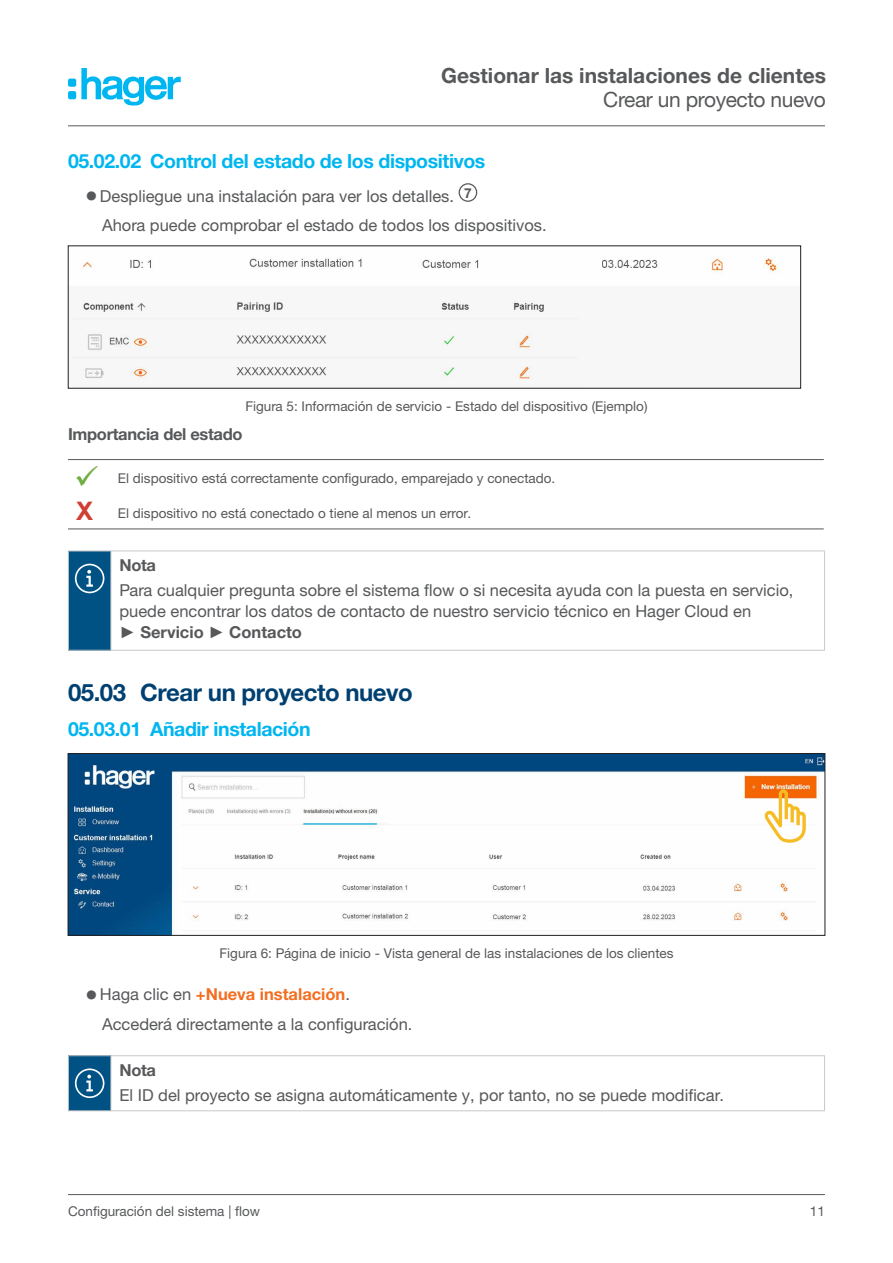
<style>
.page{position:relative;width:893px;height:1263px;background:#fff}
.page>*{position:absolute;margin:0;border:0;box-sizing:border-box;transform-origin:0 0}
.t1{font:700 25.5px "Arial";color:#cf3f33}
.t2{font:700 24px "Helvetica Neue LTW1 G";letter-spacing:-.02em;color:#004071}
.t3{font:700 21px "Helvetica Neue LTW1 G";color:#57585a}
.t4{font:21px "Helvetica Neue LTW1 G";letter-spacing:-.02em;color:#57585a}
.t5{font:700 19.5px "Helvetica Neue LTW1 G";letter-spacing:-.02em;color:#00b6f0}
.copy-text{font:16.5px/21px "Helvetica Neue LTW1 G";color:#57585a}
.action_result{font:16.5px "Helvetica Neue LTW1 G";color:#57585a}
.notice_text{font:16.5px "Helvetica Neue LTW1 G";color:#57585a}
.t6{font:700 16.5px "Helvetica Neue LTW1 G";color:#f36e21}
.level_04-target{font:700 16.5px "Helvetica Neue LTW1 G";letter-spacing:-.02em;color:#57585a}
.notice_headline{font:700 16.5px "Helvetica Neue LTW1 G";letter-spacing:-.02em;color:#57585a}
.t7{font:700 13.65px "Helvetica Neue LTW1 G";color:#57585a}
.address{font:13.5px "Helvetica Neue LTW1 G";color:#57585a}
.s1{font-size:25.5px}
.s2{font-family:"Arial"}
.s3{font-weight:700}
.s4{font-weight:400;font-size:25.5px;color:#57585a}
.s5{font-weight:400;color:#57585a}
</style>
<div class="page">
<hr style="left:68px;top:125px;width:757px;height:1px;background:#57585a">
<hr style="left:68px;top:1194px;width:757px;height:1px;background:#57585a">
<div style="left:459px;top:183px;width:18px;height:19px;border:1px solid #57585a;border-radius:50%"></div>
<img style="left:73px;top:256px;width:706px;height:124px">
<hr style="left:68px;top:459px;width:44px;height:1px;background:#57585a">
<hr style="left:112px;top:459px;width:712px;height:1px;background:#57585a">
<hr style="left:68px;top:528px;width:44px;height:1px;background:#57585a">
<hr style="left:112px;top:528px;width:712px;height:1px;background:#57585a">
<div style="left:68px;top:551px;width:43px;height:99px;background:#005285"></div>
<hr style="left:111px;top:551px;width:714px;height:1px;background:#c7c8ca">
<hr style="left:111px;top:551px;width:1px;height:99px;background:#c7c8ca">
<hr style="left:824px;top:551px;width:1px;height:99px;background:#c7c8ca">
<hr style="left:111px;top:650px;width:714px;height:1px;background:#c7c8ca">
<hr style="left:68px;top:551px;width:43px;height:1px;background:#c7c8ca">
<hr style="left:68px;top:551px;width:1px;height:99px;background:#c7c8ca">
<hr style="left:68px;top:650px;width:43px;height:1px;background:#c7c8ca">
<svg style="left:75px;top:564px;width:29px;height:29px"></svg>
<img style="left:70px;top:755px;width:753px;height:178px">
<div style="left:68px;top:753px;width:757px;height:182px;border:1px solid #231f20"></div>
<svg style="left:764px;top:789px;width:42px;height:54px"></svg>
<div style="left:68px;top:1056px;width:43px;height:55px;background:#005285"></div>
<hr style="left:111px;top:1055px;width:714px;height:1px;background:#c7c8ca">
<hr style="left:111px;top:1056px;width:1px;height:54px;background:#c7c8ca">
<hr style="left:824px;top:1056px;width:1px;height:54px;background:#c7c8ca">
<hr style="left:111px;top:1110px;width:714px;height:1px;background:#c7c8ca">
<hr style="left:68px;top:1055px;width:43px;height:1px;background:#c7c8ca">
<hr style="left:68px;top:1056px;width:1px;height:54px;background:#c7c8ca">
<hr style="left:68px;top:1110px;width:43px;height:1px;background:#c7c8ca">
<svg style="left:75px;top:1068px;width:29px;height:30px"></svg>
<svg style="left:68px;top:68px;width:113px;height:38px"></svg>
<h3 class="t3" style="left:441px;top:63px;width:386px">Gestionar las instalaciones de clientes</h3>
<h3 class="t4" style="left:603px;top:87px;width:224px">Crear un proyecto nuevo</h3>
<p class="t5" style="left:68px;top:149px;width:419px">05.02.02 Control del estado de los dispositivos</p>
<p class="copy-text" style="left:85px;top:185px;width:370px"><span class="s1">•</span>Despliegue una instalación para ver los detalles.</p>
<p class="t7" style="left:464px;top:184px;width:9px">7</p>
<p class="action_result" style="left:102px;top:215px;width:446px">Ahora puede comprobar el estado de todos los dispositivos.</p>
<p class="address" style="left:245px;top:398px;width:404px">Figura 5: Información de servicio - Estado del dispositivo (Ejemplo)</p>
<p class="level_04-target" style="left:68px;top:424px;width:176px">Importancia del estado</p>
<p class="address" style="left:118px;top:469px;width:439px">El dispositivo está correctamente configurado, emparejado y conectado.</p>
<p class="t1" style="left:76px;top:493px;width:19px">X</p>
<p class="address" style="left:118px;top:505px;width:355px">El dispositivo no está conectado o tiene al menos un error.</p>
<p class="notice_headline" style="left:119px;top:555px;width:38px">Nota</p>
<p class="copy-text" style="left:119px;top:580px;width:676px">Para cualquier pregunta sobre el sistema flow o si necesita ayuda con la puesta en servicio, puede encontrar los datos de contacto de nuestro servicio técnico en Hager Cloud en<br><span class="s2">►</span> <span class="s3">Servicio</span> <span class="s2">►</span> <span class="s3">Contacto</span></p>
<p class="t2" style="left:68px;top:677px;width:346px">05.03 Crear un proyecto nuevo</p>
<p class="t5" style="left:68px;top:717px;width:244px">05.03.01 Añadir instalación</p>
<p class="address" style="left:220px;top:945px;width:455px">Figura 6: Página de inicio - Vista general de las instalaciones de los clientes</p>
<p class="t6" style="left:85px;top:984px;width:266px"><span class="s4">•</span><span class="s5">Haga clic en</span> +Nueva instalación<span class="s5">.</span></p>
<p class="action_result" style="left:102px;top:1014px;width:312px">Accederá directamente a la configuración.</p>
<p class="notice_headline" style="left:119px;top:1060px;width:38px">Nota</p>
<p class="notice_text" style="left:119px;top:1085px;width:606px">El ID del proyecto se asigna automáticamente y, por tanto, no se puede modificar.</p>
<p class="address" style="left:68px;top:1203px;width:194px">Configuración del sistema | flow</p>
<p class="address" style="left:810px;top:1203px;width:17px">11</p>
</div>
